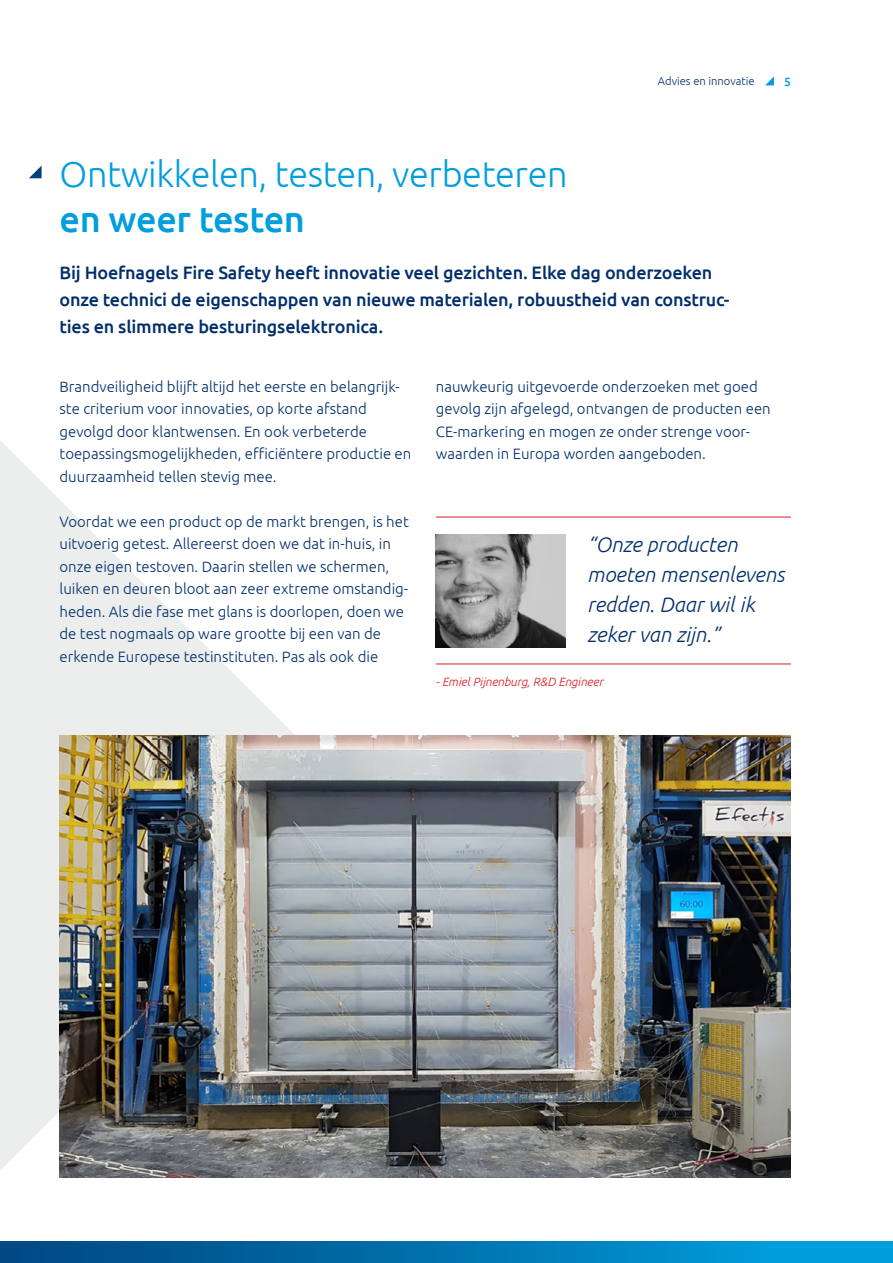
<style>
.page{position:relative;width:893px;height:1263px;background:#fff}
.page>*{position:absolute;margin:0;border:0;box-sizing:border-box;transform-origin:0 0}
.Kop_24_30_light{font:300 36px "Ubuntu";letter-spacing:-.01em;color:#009edd}
.Kop_24_30_medium{font:500 36px "Ubuntu";letter-spacing:-.01em;color:#009edd}
.Quote_15_20{font:italic 300 21px/30px "Ubuntu";color:#002f6b}
.Inleiding{font:500 18px/27px "Ubuntu";letter-spacing:-.01em;color:#002f6b}
.Bodytekst_10_15{font:300 15px/22.5px "Ubuntu";color:#002f6b}
.Quote_toelichting_ro{font:italic 300 12px "Ubuntu";color:#df1b22}
.t1{font:500 12px "Ubuntu";color:#009edd}
.Info_1{font:300 11.25px "Ubuntu";color:#002f6b}
</style>
<div class="page">
<svg style="left:0;top:441px;width:365px;height:730px;fill:#eceded"></svg>
<div style="left:0;top:1242px;width:893px;height:21px;background:linear-gradient(to right,#00457e,#00a4e3)"></div>
<svg style="left:765px;top:77px;width:9px;height:8px"></svg>
<svg style="left:29px;top:166px;width:13px;height:12px"></svg>
<hr style="left:436px;top:517px;width:355px;height:1px;background:#df1b22">
<hr style="left:436px;top:664px;width:355px;height:1px;background:#df1b22">
<img style="left:436px;top:534px;width:130px;height:113px">
<img style="left:60px;top:736px;width:731px;height:441px">
<p class="Kop_24_30_light" style="left:60px;top:153px;width:509px">Ontwikkelen, testen, verbeteren</p>
<p class="Kop_24_30_medium" style="left:60px;top:197px;width:247px">en weer testen</p>
<p class="Info_1" style="left:658px;top:75px;width:98px">Advies en innovatie</p>
<p class="t1" style="left:784px;top:74px;width:8px">5</p>
<p class="Inleiding" style="left:60px;top:258px;width:672px">Bij Hoefnagels Fire Safety heeft innovatie veel gezichten. Elke dag onderzoeken onze technici de eigenschappen van nieuwe materialen, robuustheid van construc&shy;ties en slimmere besturingselektronica.</p>
<p class="Bodytekst_10_15" style="left:60px;top:375px;width:353px">Brandveiligheid blijft altijd het eerste en belangrijk&shy;ste criterium voor innovaties, op korte afstand gevolgd door klantwensen. En ook verbeterde toepassingsmogelijkheden, efficiëntere productie en duurzaamheid tellen stevig mee.</p>
<p class="Bodytekst_10_15" style="left:60px;top:510px;width:351px">Voordat we een product op de markt brengen, is het uitvoerig getest. Allereerst doen we dat in-huis, in onze eigen testoven. Daarin stellen we schermen, luiken en deuren bloot aan zeer extreme omstandig&shy;heden. Als die fase met glans is doorlopen, doen we de test nogmaals op ware grootte bij een van de erkende Europese testinstituten. Pas als ook die</p>
<p class="Bodytekst_10_15" style="left:436px;top:375px;width:336px">nauwkeurig uitgevoerde onderzoeken met goed gevolg zijn afgelegd, ontvangen de producten een CE-markering en mogen ze onder strenge voor&shy;waarden in Europa worden aangeboden.</p>
<p class="Quote_15_20" style="left:587px;top:529px;width:199px">“Onze producten moeten mensenlevens redden. Daar wil ik zeker van zijn.”</p>
<p class="Quote_toelichting_ro" style="left:436px;top:674px;width:169px">- Emiel Pijnenburg, R&amp;D Engineer</p>
</div>
